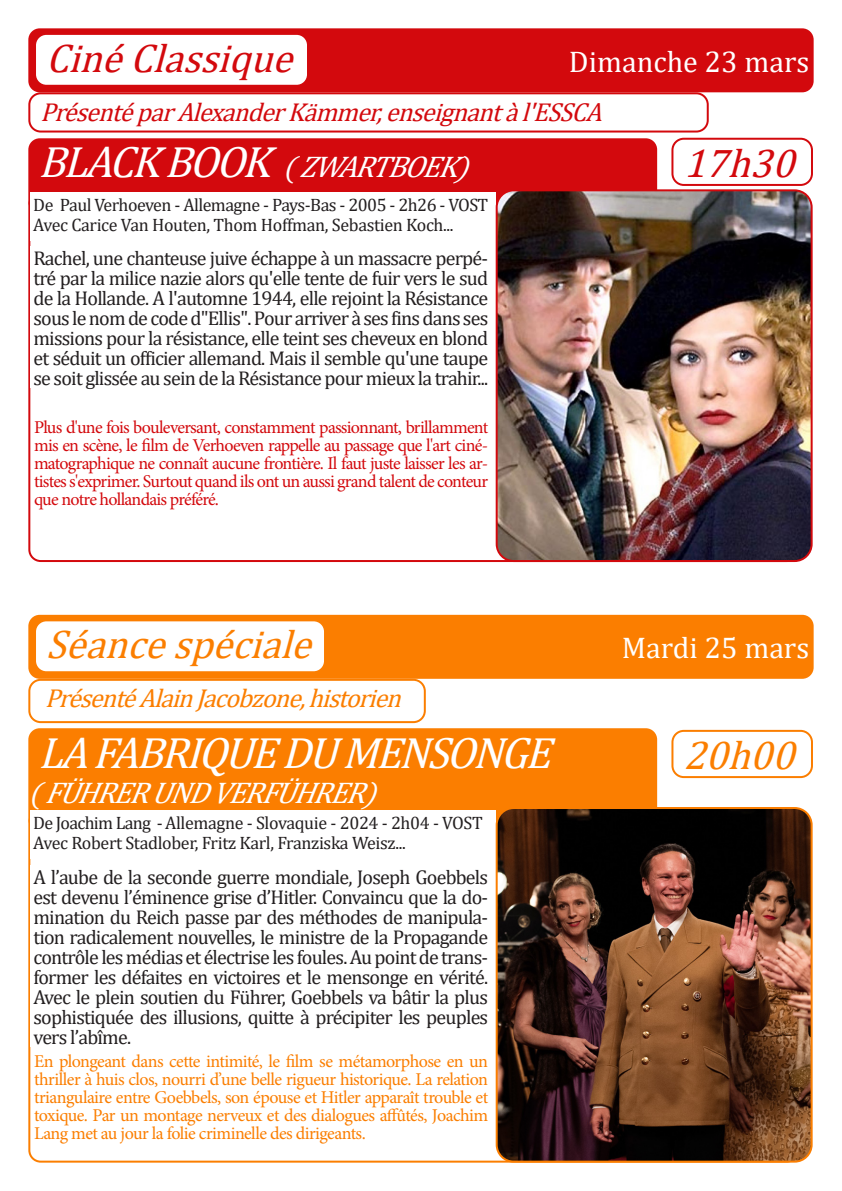
<style>
.page{position:relative;width:842px;height:1191px;background:#fff}
.page>*{position:absolute;margin:0;border:0;box-sizing:border-box;transform-origin:0 0}
.t1{font:italic 44px "Cambria Math";color:#fff}
.t2{font:italic 40px "Cambria Math";color:#fb7e00}
.t3{font:italic 40px "Cambria Math";color:#d3090d}
.t4{font:italic 30px "Cambria Math";color:#fff}
.t5{font:30px "Cambria Math";color:#fff}
.t6{font:italic 26px "Cambria Math";color:#d3090d}
.t7{font:italic 26px "Cambria Math";color:#fb7e00}
.t8{font:20px/20px "Cambria Math";letter-spacing:-.04em;color:#231f20;text-align:justify}
.t9{font:18px/18px "Minion Pro";letter-spacing:-.03em;color:#fb7e00;text-align:justify}
.t10{font:18px/18px "Minion Pro";letter-spacing:-.045em;color:#d3090d;text-align:justify}
.t11{font:18px "Cambria Math";letter-spacing:-.02em;color:#231f20}
.s1{font-size:44px}
</style>
<div class="page">
<div style="left:28px;top:28px;width:786px;height:64px;background:#d3090d;border-radius:11px"></div>
<div style="left:35px;top:34px;width:273px;height:52px;background:#fff;border-radius:11px"></div>
<div style="left:34px;top:33px;width:275px;height:54px;border:2px solid #d3090d;border-radius:11px"></div>
<div style="left:28px;top:92px;width:681px;height:40px;border:2px solid #d3090d;border-radius:11px"></div>
<div style="left:28px;top:138px;width:629px;height:75px;background:#d3090d;border-radius:11px"></div>
<div style="left:30px;top:192px;width:465px;height:48px;background:#fff"></div>
<img style="left:497px;top:192px;width:313px;height:369px">
<div style="left:496px;top:189px;width:317px;height:373px;border:2px solid #d3090d;border-radius:17px"></div>
<div style="left:671px;top:138px;width:142px;height:48px;border:2px solid #d3090d;border-radius:11px"></div>
<div style="left:28px;top:615px;width:786px;height:64px;background:#fb7e00;border-radius:11px"></div>
<div style="left:35px;top:620px;width:290px;height:52px;background:#fff;border-radius:11px"></div>
<div style="left:34px;top:619px;width:292px;height:54px;border:2px solid #fb7e00;border-radius:11px"></div>
<div style="left:28px;top:679px;width:398px;height:44px;border:2px solid #fb7e00;border-radius:11px"></div>
<div style="left:28px;top:728px;width:629px;height:103px;background:#fb7e00;border-radius:11px"></div>
<div style="left:30px;top:810px;width:465px;height:48px;background:#fff"></div>
<img style="left:497px;top:810px;width:313px;height:351px">
<div style="left:496px;top:807px;width:317px;height:355px;border:2px solid #fb7e00;border-radius:17px"></div>
<div style="left:671px;top:730px;width:142px;height:48px;border:2px solid #fb7e00;border-radius:11px"></div>
<p class="t3" style="left:46px;top:35px;width:307px">CinéClassique</p>
<p class="t5" style="left:569px;top:44px;width:242px">Dimanche 23 mars</p>
<p class="t6" style="left:40px;top:96px;width:602px">PrésentéparAlexanderKämmer,enseignantàl'ESSCA</p>
<p class="t4" style="left:38px;top:149px;width:498px"><span class="s1">B LAC KB O O K</span>(ZWARTBOEK)</p>
<p class="t11" style="left:33px;top:194px;width:456px">De Paul Verhoeven - Allemagne - Pays-Bas - 2005 - 2h26 - VOST</p>
<p class="t11" style="left:33px;top:214px;width:422px">Avec Carice Van Houten, Thom Hoffman, Sebastien Koch...</p>
<p class="t8" style="left:33px;top:248px;width:456px">Rachel, une chanteuse juive échappe à un massacre perpé&shy;tré par la milice nazie alors qu'elle tente de fuir vers le sud de la Hollande. A l'automne 1944, elle rejoint la Résistance sous le nom de code d"Ellis". Pour arriver à ses fins dans ses missions pour la résistance, elle teint ses cheveux en blond et séduit un officier allemand. Mais il semble qu'une taupe se soit glissée au sein de la Résistance pour mieux la trahir...</p>
<p class="t3" style="left:683px;top:140px;width:172px">17h30</p>
<p class="t10" style="left:34px;top:418px;width:456px">Plus d'une fois bouleversant, constamment passionnant, brillamment mis en scène, le film de Verhoeven rappelle au passage que l'art ciné&shy;matographique ne connaît aucune frontière. Il faut juste laisser les ar&shy;tistes s'exprimer. Surtout quand ils ont un aussi grand talent de conteur que notre hollandais préféré.</p>
<p class="t2" style="left:46px;top:621px;width:326px">Séancespéciale</p>
<p class="t5" style="left:622px;top:630px;width:189px">Mardi 25 mars</p>
<p class="t7" style="left:45px;top:683px;width:396px">PrésentéAlainJacobzone,historien</p>
<p class="t1" style="left:38px;top:727px;width:579px">LAFABRIQUEDUMENSONGE</p>
<p class="t4" style="left:28px;top:774px;width:416px">(FÜHRERUNDVERFÜHRER)</p>
<p class="t11" style="left:33px;top:812px;width:451px">De Joachim Lang - Allemagne - Slovaquie - 2024 - 2h04 - VOST</p>
<p class="t11" style="left:33px;top:832px;width:374px">Avec Robert Stadlober, Fritz Karl, Franziska Weisz...</p>
<p class="t8" style="left:33px;top:867px;width:456px">A l’aube de la seconde guerre mondiale, Joseph Goebbels est devenu l’éminence grise d’Hitler. Convaincu que la do&shy;mination du Reich passe par des méthodes de manipula&shy;tion radicalement nouvelles, le ministre de la Propagande contrôle les médias et électrise les foules. Au point de trans&shy;former les défaites en victoires et le mensonge en vérité.<br>Avec le plein soutien du Führer, Goebbels va bâtir la plus sophistiquée des illusions, quitte à précipiter les peuples vers l’abîme.</p>
<p class="t2" style="left:683px;top:732px;width:172px">20h00</p>
<p class="t9" style="left:34px;top:1052px;width:456px">En plongeant dans cette intimité, le film se métamorphose en un thriller à huis clos, nourri d’une belle rigueur historique. La relation triangulaire entre Goebbels, son épouse et Hitler apparaît trouble et toxique. Par un montage nerveux et des dialogues affûtés, Joachim Lang met au jour la folie criminelle des dirigeants.</p>
</div>
